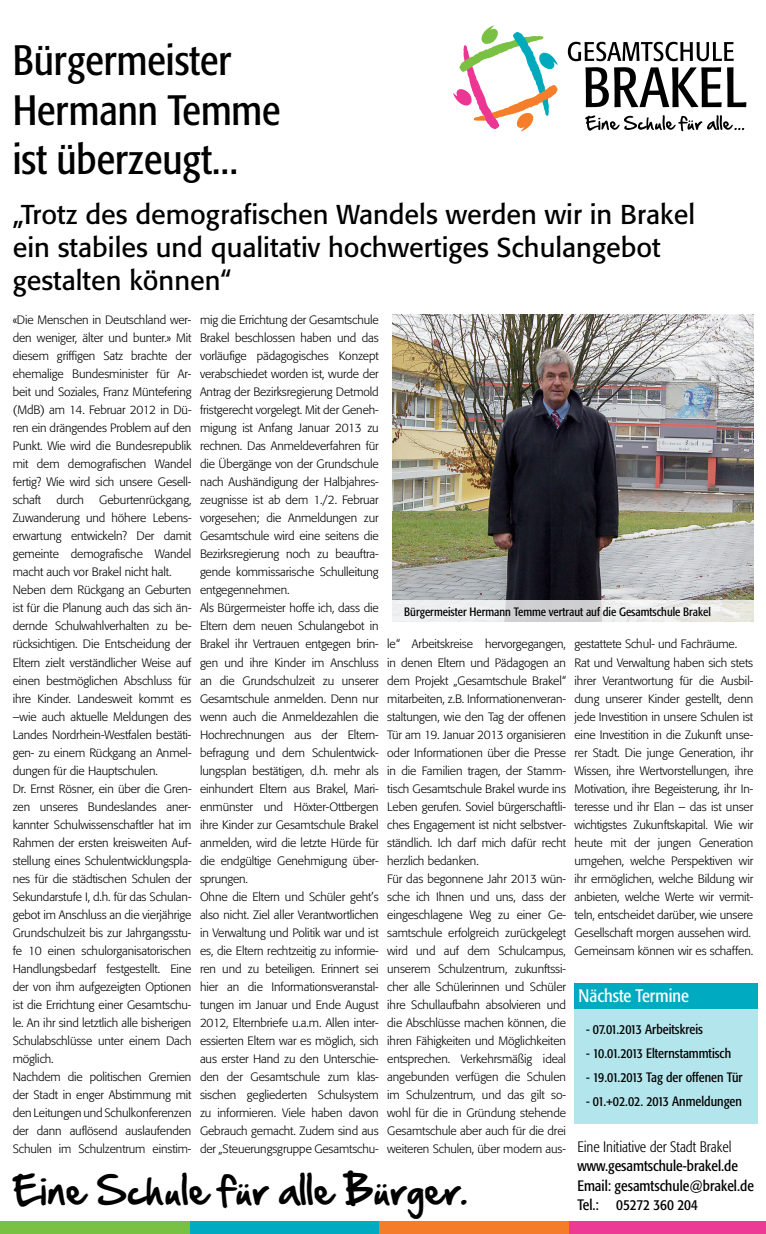
<style>
.page{position:relative;width:766px;height:1234px;background:#fff}
.page>*{position:absolute;margin:0;border:0;box-sizing:border-box;transform-origin:0 0}
.t1{font:condensed 42px/49.5px "Formata";color:#000}
.t2{font:34.5px "Hand Of Sean";color:#000}
.t3{font:27px/33px "Formata";color:#000}
.t4{font:condensed 18px "Formata";color:#fff}
.t5{font:condensed 15px/19.5px "Formata";color:#000}
.t6{font:condensed 13.5px "Formata";color:#000}
.t7{font:300 12px/18px "Formata";letter-spacing:-.01em;color:#000}
.t8{font:condensed 12px "Formata";color:#000}
.s1{font-weight:300}
</style>
<div class="page">
<div style="left:0;top:1220px;width:197px;height:13px;background:#79c144"></div>
<div style="left:190px;top:1220px;width:197px;height:13px;background:#00abc1"></div>
<div style="left:379px;top:1220px;width:196px;height:13px;background:#f47c2b"></div>
<div style="left:569px;top:1220px;width:196px;height:13px;background:#ed3b95"></div>
<div style="left:574px;top:982px;width:184px;height:141px;background:#b3e5ec"></div>
<img style="left:392px;top:315px;width:361px;height:285px">
<svg style="left:392px;top:600px;width:362px;height:22px;fill:#ececec"></svg>
<div style="left:574px;top:982px;width:184px;height:26px;background:#00abc1"></div>
<svg style="left:567px;top:42px;width:166px;height:19px"></svg>
<svg style="left:585px;top:67px;width:23px;height:40px"></svg>
<svg style="left:614px;top:67px;width:132px;height:40px"></svg>
<svg style="left:453px;top:26px;width:104px;height:105px"></svg>
<svg style="left:585px;top:115px;width:159px;height:16px"></svg>
<p class="t1" style="left:13px;top:36px;width:269px">Bürgermeister<br>Hermann Temme ist überzeugt...</p>
<p class="t3" style="left:13px;top:197px;width:683px">„Trotz des demografischen Wandels werden wir in Brakel ein stabiles und qualitativ hochwertiges Schulangebot gestalten können“</p>
<p class="t7" style="left:13px;top:311px;width:180px;text-align:justify">«Die Menschen in Deutschland wer&shy;den weniger, älter und bunter.» Mit diesem griffigen Satz brachte der ehemalige Bundesminister für Ar&shy;beit und Soziales, Franz Müntefering (MdB) am 14. Februar 2012 in Dü&shy;ren ein drängendes Problem auf den Punkt. Wie wird die Bundesrepublik mit dem demografischen Wandel fertig? Wie wird sich unsere Gesell&shy;schaft</p>
<p class="t7" style="left:200px;top:311px;width:180px">mig die Errichtung der Gesamtschule Brakel beschlossen haben und das vorläufige pädagogisches Konzept verabschiedet worden ist, wurde der Antrag der Bezirksregierung Detmold fristgerecht vorgelegt. Mit der Geneh&shy;migung ist Anfang Januar 2013 zu rechnen. Das Anmeldeverfahren für die Übergänge von der Grundschule nach Aushändigung der Halbjahres&shy;zeugnisse ist ab dem 1./2. Februar vorgesehen; die Anmeldungen zur Gesamtschule wird eine seitens die Bezirksregierung noch zu beauftra&shy;gende kommissarische Schulleitung entgegennehmen.<br>Als Bürgermeister hoffe ich, dass die Eltern dem neuen Schulangebot in Brakel ihr Vertrauen entgegen brin&shy;gen und ihre Kinder im Anschluss an die Grundschulzeit zu unserer Gesamtschule anmelden. Denn nur wenn auch die Anmeldezahlen die Hochrechnungen aus der Eltern&shy;befragung und dem Schulentwick&shy;lungsplan bestätigen, d.h. mehr als einhundert Eltern aus Brakel, Mari&shy;enmünster und Höxter-Ottbergen ihre Kinder zur Gesamtschule Brakel anmelden, wird die letzte Hürde für die endgültige Genehmigung über&shy;sprungen.<br>Ohne die Eltern und Schüler geht’s also nicht. Ziel aller Verantwortlichen in Verwaltung und Politik war und ist es, die Eltern rechtzeitig zu informie&shy;ren und zu beteiligen. Erinnert sei hier an die Informationsveranstal&shy;tungen im Januar und Ende August 2012, Elternbriefe u.a.m. Allen inter&shy;essierten Eltern war es möglich, sich aus erster Hand zu den Unterschie&shy;den der Gesamtschule zum klas&shy;sischen gegliederten Schulsystem zu informieren. Viele haben davon Gebrauch gemacht. Zudem sind aus der „Steuerungsgruppe Gesamtschu-</p>
<p class="t7" style="left:56px;top:491px;width:29px">durch</p>
<p class="t7" style="left:13px;top:491px;width:180px;text-indent:86px">Geburtenrückgang, Zuwanderung und höhere Lebens&shy;erwartung entwickeln? Der damit gemeinte demografische Wandel macht auch vor Brakel nicht halt.<br>Neben dem Rückgang an Geburten ist für die Planung auch das sich än&shy;dernde Schulwahlverhalten zu be&shy;rücksichtigen. Die Entscheidung der Eltern zielt verständlicher Weise auf einen bestmöglichen Abschluss für ihre Kinder. Landesweit kommt es –wie auch aktuelle Meldungen des Landes Nordrhein-Westfalen bestäti&shy;gen- zu einem Rückgang an Anmel&shy;dungen für die Hauptschulen.<br>Dr. Ernst Rösner, ein über die Gren&shy;zen unseres Bundeslandes aner&shy;kannter Schulwissenschaftler hat im Rahmen der ersten kreisweiten Auf&shy;stellung eines Schulentwicklungspla&shy;nes für die städtischen Schulen der Sekundarstufe I, d.h. für das Schulan&shy;gebot im Anschluss an die vierjährige Grundschulzeit bis zur Jahrgangsstu&shy;fe 10 einen schulorganisatorischen Handlungsbedarf festgestellt. Eine der von ihm aufgezeigten Optionen ist die Errichtung einer Gesamtschu&shy;le. An ihr sind letztlich alle bisherigen Schulabschlüsse unter einem Dach möglich.<br>Nachdem die politischen Gremien der Stadt in enger Abstimmung mit den Leitungen und Schulkonferenzen der dann auflösend auslaufenden Schulen im Schulzentrum einstim-</p>
<p class="t8" style="left:404px;top:604px;width:308px">Bürgermeister Hermann Temme vertraut auf die Gesamtschule Brakel</p>
<p class="t7" style="left:387px;top:635px;width:180px">le“ Arbeitskreise hervorgegangen, in denen Eltern und Pädagogen an dem Projekt „Gesamtschule Brakel“ mitarbeiten, z.B. Informationenveran&shy;staltungen, wie den Tag der offenen Tür am 19. Januar 2013 organisieren oder Informationen über die Presse in die Familien tragen, der Stamm&shy;tisch Gesamtschule Brakel wurde ins Leben gerufen. Soviel bürgerschaftli&shy;ches Engagement ist nicht selbstver&shy;ständlich. Ich darf mich dafür recht herzlich bedanken.<br>Für das begonnene Jahr 2013 wün&shy;sche ich Ihnen und uns, dass der eingeschlagene Weg zu einer Ge&shy;samtschule erfolgreich zurückgelegt wird und auf dem Schulcampus, unserem Schulzentrum, zukunftssi&shy;cher alle Schülerinnen und Schüler ihre Schullaufbahn absolvieren und die Abschlüsse machen können, die ihren Fähigkeiten und Möglichkeiten entsprechen. Verkehrsmäßig ideal angebunden verfügen die Schulen im Schulzentrum, und das gilt so&shy;wohl für die in Gründung stehende Gesamtschule aber auch für die drei weiteren Schulen, über modern aus-</p>
<p class="t7" style="left:574px;top:635px;width:180px">gestattete Schul- und Fachräume.<br>Rat und Verwaltung haben sich stets ihrer Verantwortung für die Ausbil&shy;dung unserer Kinder gestellt, denn jede Investition in unsere Schulen ist eine Investition in die Zukunft unse&shy;rer Stadt. Die junge Generation, ihr Wissen, ihre Wertvorstellungen, ihre Motivation, ihre Begeisterung, ihr In&shy;teresse und ihr Elan – das ist unser wichtigstes Zukunftskapital. Wie wir heute mit der jungen Generation umgehen, welche Perspektiven wir ihr ermöglichen, welche Bildung wir anbieten, welche Werte wir vermit&shy;teln, entscheidet darüber, wie unsere Gesellschaft morgen aussehen wird.<br>Gemeinsam können wir es schaffen.</p>
<p class="t4" style="left:578px;top:985px;width:112px">Nächste Termine</p>
<p class="t6" style="left:586px;top:1020px;width:118px">- 07.01.2013 Arbeitskreis</p>
<p class="t6" style="left:586px;top:1044px;width:146px">- 10.01.2013 Elternstammtisch</p>
<p class="t6" style="left:586px;top:1068px;width:158px">- 19.01.2013 Tag der offenen Tür</p>
<p class="t6" style="left:586px;top:1092px;width:157px">- 01.+02.02. 2013 Anmeldungen</p>
<p class="t5" style="left:577px;top:1136px;width:178px"><span class="s1">Eine Initiative der Stadt Brakel </span>www.gesamtschule-brakel.de<br>Email: gesamtschule@brakel.de<br>Tel.: 05272 360 204</p>
<p class="t2" style="left:13px;top:1158px;width:456px">Eine Schule für alle Bürger.</p>
</div>
